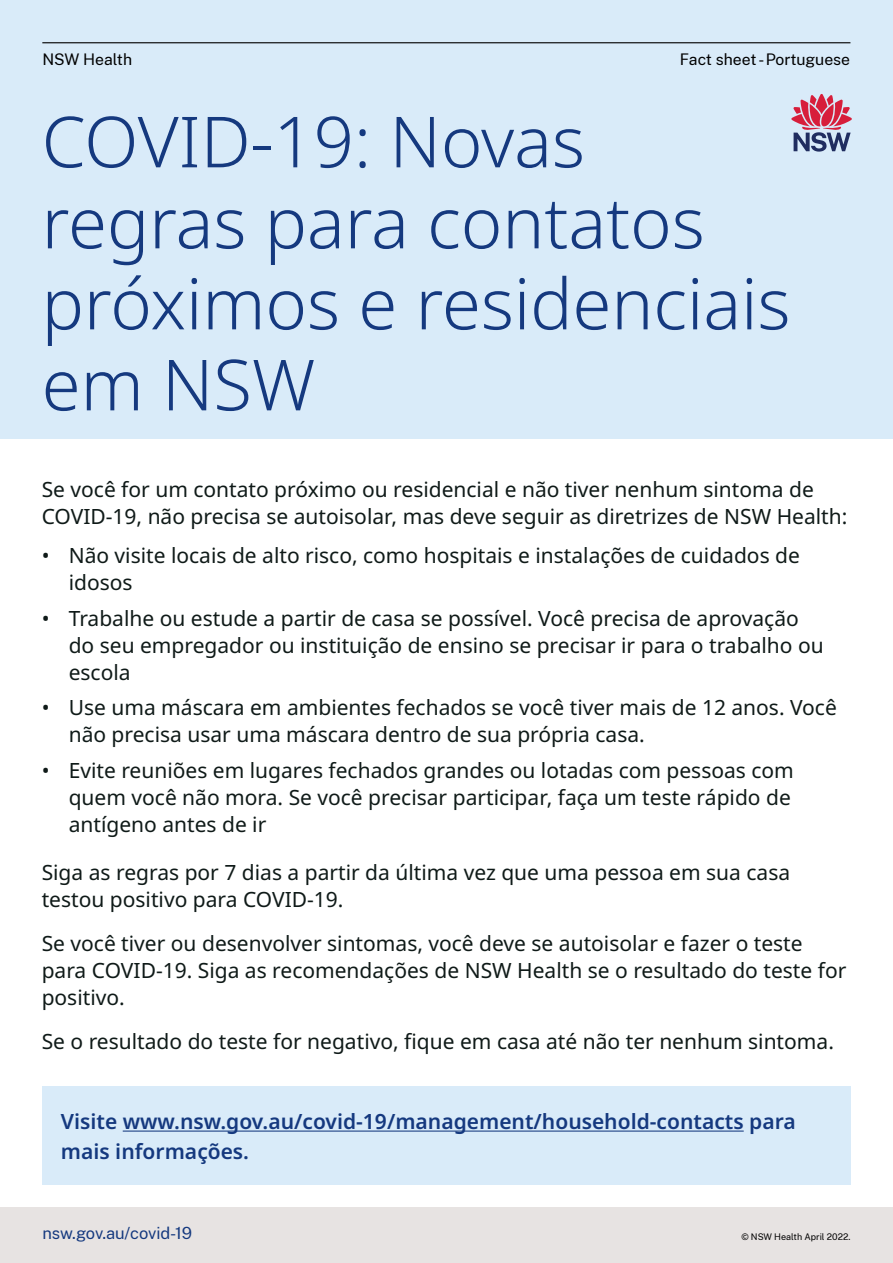
<style>
.page{position:relative;width:893px;height:1263px;background:#fff}
.page>*{position:absolute;margin:0;border:0;box-sizing:border-box;transform-origin:0 0}
.Head{font:300 70.5px/81px "Noto Sans";color:#15397f}
.Body{font:21px/27px "Noto Sans";color:#0f1a18}
.Web{font:600 21px/30px "Noto Sans";color:#15397f}
.t1{font:16.5px "Public Sans";letter-spacing:-.005em;color:#15397f}
.t2{font:15.75px "Public Sans";letter-spacing:-.005em;color:#000}
.t3{font:9px "Public Sans";color:#000}
</style>
<div class="page">
<div style="left:0;top:0;width:893px;height:439px;background:#d9ebf9"></div>
<hr style="left:42px;top:42px;width:808px;height:1px;background:#000">
<svg style="left:791px;top:94px;width:61px;height:58px"></svg>
<div style="left:0;top:1208px;width:893px;height:55px;background:#e7e3e2"></div>
<div style="left:42px;top:1086px;width:808px;height:98px;background:#d9ebf9"></div>
<hr style="left:123px;top:1130px;width:621px;height:1px;background:#15397f">
<p class="t2" style="left:42px;top:48px;width:91px">NSW Health</p>
<p class="t2" style="left:680px;top:48px;width:172px">Fact sheet - Portuguese</p>
<p class="Head" style="left:42px;top:103px;width:750px">COVID-19: Novas regras para contatos próximos e residenciais em NSW</p>
<p class="Body" style="left:42px;top:476px;width:807px">Se você for um contato próximo ou residencial e não tiver nenhum sintoma de<br>COVID-19, não precisa se autoisolar, mas deve seguir as diretrizes de NSW Health:</p>
<p class="Body" style="left:69px;top:543px;width:733px;text-indent:-27px">• Não visite locais de alto risco, como hospitais e instalações de cuidados de idosos</p>
<p class="Body" style="left:69px;top:605px;width:756px;text-indent:-27px">• Trabalhe ou estude a partir de casa se possível. Você precisa de aprovação do seu empregador ou instituição de ensino se precisar ir para o trabalho ou escola</p>
<p class="Body" style="left:69px;top:695px;width:770px;text-indent:-27px">• Use uma máscara em ambientes fechados se você tiver mais de 12 anos. Você não precisa usar uma máscara dentro de sua própria casa.</p>
<p class="Body" style="left:69px;top:757px;width:727px;text-indent:-27px">• Evite reuniões em lugares fechados grandes ou lotadas com pessoas com quem você não mora. Se você precisar participar, faça um teste rápido de antígeno antes de ir</p>
<p class="Body" style="left:42px;top:859px;width:750px">Siga as regras por 7 dias a partir da última vez que uma pessoa em sua casa testou positivo para COVID-19.</p>
<p class="Body" style="left:42px;top:930px;width:806px">Se você tiver ou desenvolver sintomas, você deve se autoisolar e fazer o teste para COVID-19. Siga as recomendações de NSW Health se o resultado do teste for positivo.</p>
<p class="Body" style="left:42px;top:1028px;width:794px">Se o resultado do teste for negativo, fique em casa até não ter nenhum sintoma.</p>
<p class="Web" style="left:61px;top:1107px;width:736px">Visite www.nsw.gov.au/covid-19/management/household-contacts para mais informações.</p>
<p class="t1" style="left:43px;top:1221px;width:151px">nsw.gov.au/covid-19</p>
<p class="t3" style="left:741px;top:1230px;width:111px">© NSW Health April 2022.</p>
</div>
